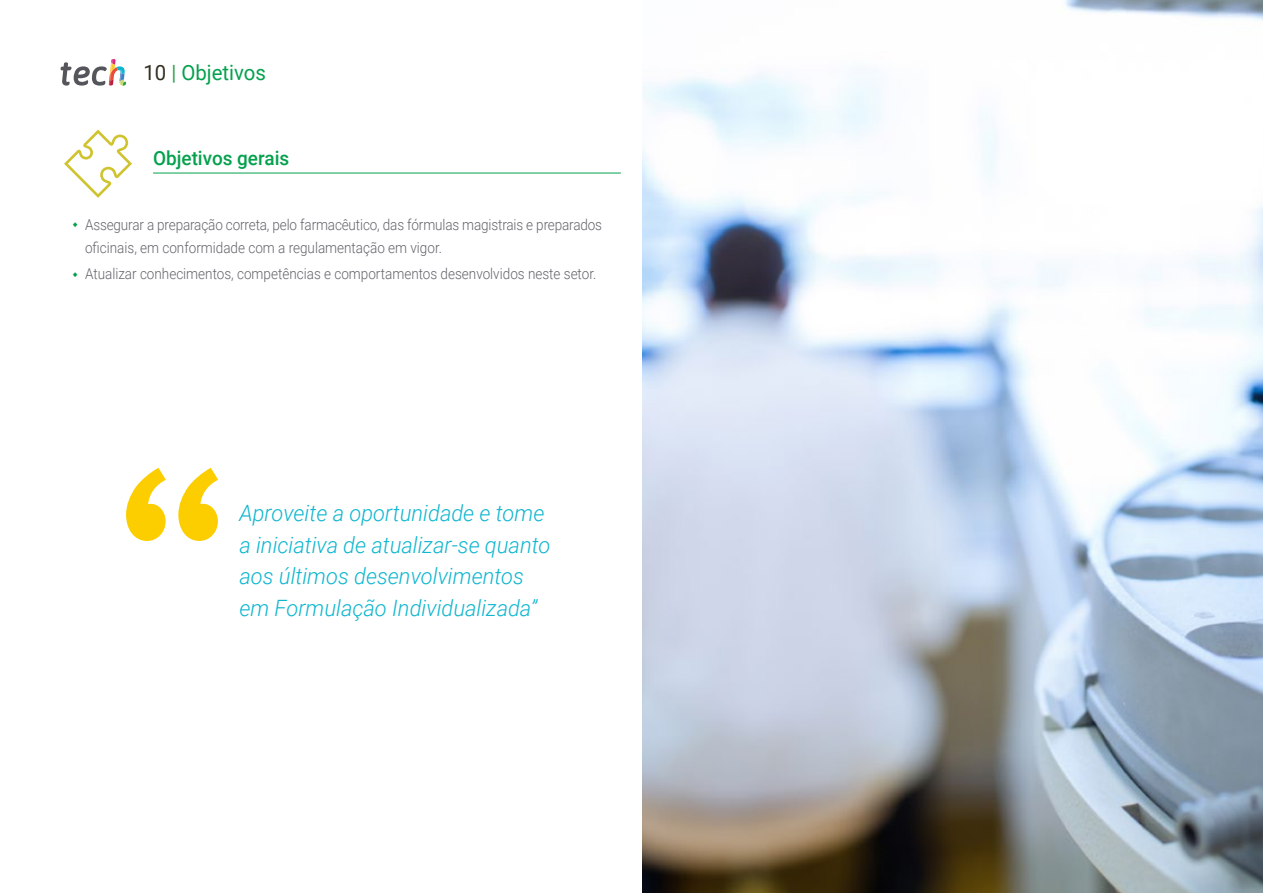
<style>
.page{position:relative;width:1263px;height:893px;background:#fff}
.page>*{position:absolute;margin:0;border:0;box-sizing:border-box;transform-origin:0 0}
.t1{font:italic 300 22.5px/31.5px "Roboto";color:#0fb6cf}
.t2{font:21px "Roboto";color:#04a14d}
.t3{font:500 19.5px "Roboto";color:#04a14d}
.t4{font:300 15px/22.5px "Roboto";color:#61646a;scale:.9 1}
.s1{color:#312e20}
.s2{color:#2ca14b}
</style>
<div class="page">
<hr style="left:153px;top:173px;width:468px;height:1px;background:#04a14d">
<svg style="left:64px;top:130px;width:68px;height:68px"></svg>
<svg style="left:126px;top:468px;width:92px;height:73px"></svg>
<img style="left:642px;top:0;width:621px;height:893px">
<svg style="left:61px;top:59px;width:65px;height:27px"></svg>
<h2 class="t2" style="left:144px;top:57px;width:124px"><span class="s1">10</span> <span class="s2">|</span> Objetivos</h2>
<h3 class="t3" style="left:153px;top:144px;width:138px">Objetivos gerais</h3>
<p class="t4" style="left:85px;top:213px;width:576px">Assegurar a preparação correta, pelo farmacêutico, das fórmulas magistrais e preparados oficinais, em conformidade com a regulamentação em vigor.</p>
<p class="t4" style="left:85px;top:262px;width:570px">Atualizar conhecimentos, competências e comportamentos desenvolvidos neste setor.</p>
<h1 class="t1" style="left:239px;top:497px;width:312px">Aproveite a oportunidade e tome a iniciativa de atualizar-se quanto aos últimos desenvolvimentos em Formulação Individualizada”</h1>
</div>
